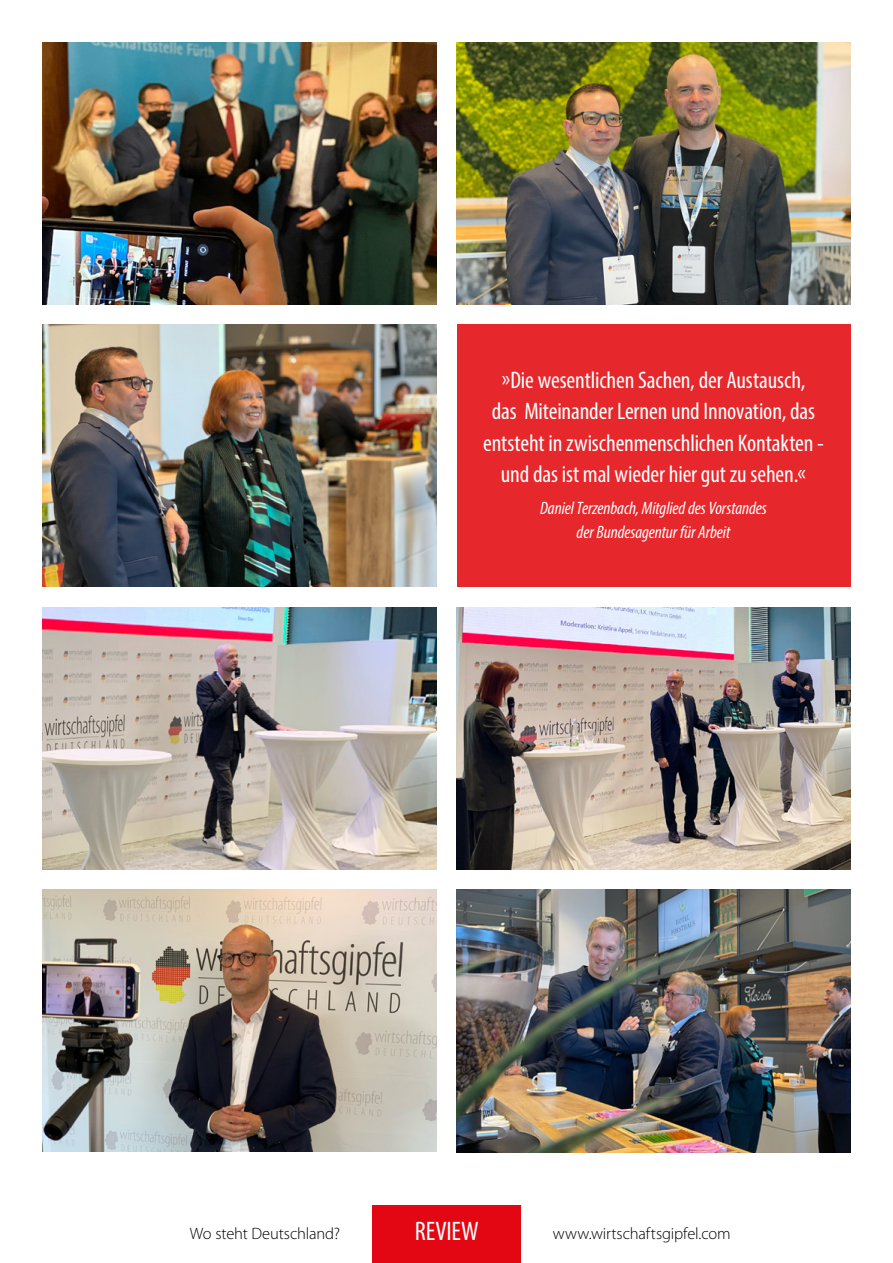
<style>
.page{position:relative;width:893px;height:1263px;background:#fff}
.page>*{position:absolute;margin:0;border:0;box-sizing:border-box;transform-origin:0 0}
.t1{font:condensed 26.85px "Myriad Pro";letter-spacing:-.005em;color:#fff}
.t2{font:condensed 24px/31.5px "Myriad Pro";letter-spacing:-.005em;color:#fff;text-align:center}
.t3{font:italic condensed 18px/24px "Myriad Pro";letter-spacing:-.005em;color:#fff;text-align:center}
.t4{font:300 16.5px "Myriad Pro";letter-spacing:-.01em;color:#000}
</style>
<div class="page">
<div style="left:372px;top:1206px;width:149px;height:57px;background:#e30613"></div>
<img style="left:43px;top:43px;width:393px;height:262px">
<img style="left:457px;top:43px;width:393px;height:262px">
<img style="left:43px;top:324px;width:393px;height:263px">
<div style="left:457px;top:324px;width:393px;height:263px;background:#e6272b"></div>
<img style="left:43px;top:607px;width:393px;height:262px">
<img style="left:457px;top:607px;width:393px;height:263px">
<img style="left:43px;top:889px;width:393px;height:263px">
<img style="left:457px;top:889px;width:393px;height:263px">
<p class="t2" style="left:483px;top:364px;width:342px">»Die wesentlichen Sachen, der Austausch,<br>das Miteinander Lernen und Innovation, das entsteht in zwischenmenschlichen Kontakten - und das ist mal wieder hier gut zu sehen.«</p>
<p class="t3" style="left:540px;top:496px;width:228px">Daniel Terzenbach, Mitglied des Vorstandes der Bundesagentur für Arbeit</p>
<p class="t4" style="left:190px;top:1224px;width:152px">Wo steht Deutschland?</p>
<p class="t1" style="left:415px;top:1215px;width:65px">REVIEW</p>
<p class="t4" style="left:553px;top:1224px;width:179px">www.wirtschaftsgipfel.com</p>
</div>
